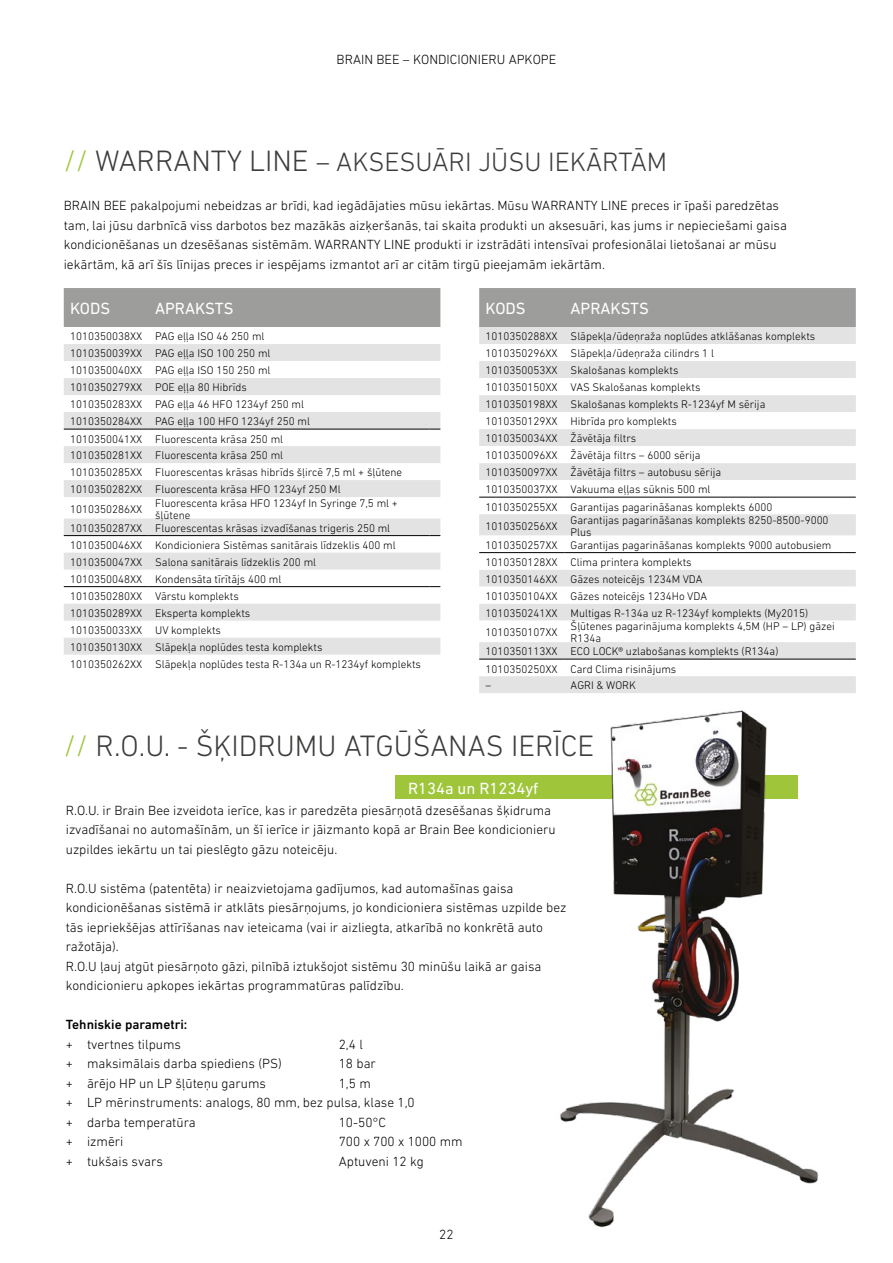
<style>
.page{position:relative;width:893px;height:1263px;background:#fff}
.page>*{position:absolute;margin:0;border:0;box-sizing:border-box;transform-origin:0 0}
.t1{font:300 30px "DIN Next LT Pro";color:#3c3c3b}
.t2{font:300 27px "DIN Next LT Pro";color:#3c3c3b}
.t3{font:16.5px "DIN Next LT Pro";color:#fff}
.t4{font:300 13.5px/19.5px "DIN Next LT Pro";color:#000}
.t5{font:500 13.5px "DIN Next LT Pro";color:#000}
.t6{font:300 11.25px/17px "DIN Next LT Pro";color:#000}
.s1{font-size:30px;color:#9fc63b}
.s2{font-size:30px}
.s3{color:#9fc63b}
</style>
<div class="page">
<hr style="left:892px;top:142px;width:1px;height:322px;background:#dadada">
<hr style="left:892px;top:483px;width:1px;height:234px;background:#dadada">
<div style="left:64px;top:288px;width:376px;height:39px;background:#9d9d9c"></div>
<svg style="left:64px;top:344px;width:376px;height:311px"></svg>
<hr style="left:64px;top:429px;width:85px;height:1px;background:#000">
<hr style="left:149px;top:429px;width:280px;height:1px;background:#000">
<hr style="left:64px;top:535px;width:85px;height:1px;background:#000">
<hr style="left:149px;top:535px;width:280px;height:1px;background:#000">
<hr style="left:64px;top:586px;width:85px;height:1px;background:#000">
<hr style="left:149px;top:586px;width:280px;height:1px;background:#000">
<div style="left:395px;top:776px;width:402px;height:23px;background:#9fc63b"></div>
<img style="left:405px;top:678px;width:488px;height:550px">
<div style="left:479px;top:288px;width:377px;height:39px;background:#9d9d9c"></div>
<div style="left:479px;top:327px;width:377px;height:366px;background:#e3e3e3"></div>
<svg style="left:479px;top:344px;width:377px;height:332px"></svg>
<hr style="left:479px;top:497px;width:85px;height:1px;background:#000">
<hr style="left:564px;top:497px;width:281px;height:1px;background:#000">
<hr style="left:479px;top:552px;width:85px;height:1px;background:#000">
<hr style="left:564px;top:552px;width:281px;height:1px;background:#000">
<hr style="left:479px;top:659px;width:85px;height:1px;background:#000">
<hr style="left:564px;top:659px;width:281px;height:1px;background:#000">
<p class="t4" style="left:337px;top:49px;width:221px">BRAIN BEE – KONDICIONIERU APKOPE</p>
<h2 class="t2" style="left:64px;top:146px;width:605px"><span class="s1">//</span> <span class="s2">WARRANTY LINE</span> – AKSESUĀRI JŪSU IEKĀRTĀM</h2>
<p class="t4" style="left:64px;top:196px;width:725px">BRAIN BEE pakalpojumi nebeidzas ar brīdi, kad iegādājaties mūsu iekārtas. Mūsu WARRANTY LINE preces ir īpaši paredzētas tam, lai jūsu darbnīcā viss darbotos bez mazākās aizķeršanās, tai skaita produkti un aksesuāri, kas jums ir nepieciešami gaisa kondicionēšanas un dzesēšanas sistēmām. WARRANTY LINE produkti ir izstrādāti intensīvai profesionālai lietošanai ar mūsu iekārtām, kā arī šīs līnijas preces ir iespējams izmantot arī ar citām tirgū pieejamām iekārtām.</p>
<h3 class="t3" style="left:70px;top:299px;width:42px">KODS</h3>
<h3 class="t3" style="left:155px;top:299px;width:80px">APRAKSTS</h3>
<p class="t6" style="left:70px;top:328px;width:334px">1010350038XX PAG eļļa ISO 46 250 ml<br>1010350039XX PAG eļļa ISO 100 250 ml<br>1010350040XX PAG eļļa ISO 150 250 ml<br>1010350279XX POE eļļa 80 Hibrīds<br>1010350283XX PAG eļļa 46 HFO 1234yf 250 ml<br>1010350284XX PAG eļļa 100 HFO 1234yf 250 ml<br>1010350041XX Fluorescenta krāsa 250 ml<br>1010350281XX Fluorescenta krāsa 250 ml<br>1010350285XX Fluorescentas krāsas hibrīds šļircē 7,5 ml + šļūtene 1010350282XX Fluorescenta krāsa HFO 1234yf 250 Ml</p>
<p class="t6" style="left:70px;top:500px;width:74px">1010350286XX</p>
<p class="t6" style="left:155px;top:494px;width:244px">Fluorescenta krāsa HFO 1234yf In Syringe 7,5 ml +</p>
<p class="t6" style="left:155px;top:506px;width:37px">šļūtene</p>
<p class="t6" style="left:70px;top:519px;width:322px">1010350287XX Fluorescentas krāsas izvadīšanas trigeris 250 ml</p>
<p class="t6" style="left:70px;top:537px;width:352px">1010350046XX Kondicioniera Sistēmas sanitārais līdzeklis 400 ml 1010350047XX Salona sanitārais līdzeklis 200 ml<br>1010350048XX Kondensāta tīrītājs 400 ml<br>1010350280XX Vārstu komplekts<br>1010350289XX Eksperta komplekts<br>1010350033XX UV komplekts<br>1010350130XX Slāpekļa noplūdes testa komplekts<br>1010350262XX Slāpekļa noplūdes testa R-134a un R-1234yf komplekts</p>
<h3 class="t3" style="left:486px;top:299px;width:42px">KODS</h3>
<h3 class="t3" style="left:571px;top:299px;width:80px">APRAKSTS</h3>
<p class="t6" style="left:486px;top:328px;width:331px">1010350288XX Slāpekļa/ūdeņraža noplūdes atklāšanas komplekts 1010350296XX Slāpekļa/ūdeņraža cilindrs 1 l<br>1010350053XX Skalošanas komplekts<br>1010350150XX VAS Skalošanas komplekts<br>1010350198XX Skalošanas komplekts R-1234yf M sērija 1010350129XX Hibrīda pro komplekts<br>1010350034XX Žāvētāja filtrs<br>1010350096XX Žāvētāja filtrs – 6000 sērija<br>1010350097XX Žāvētāja filtrs – autobusu sērija<br>1010350037XX Vakuuma eļļas sūknis 500 ml<br>1010350255XX Garantijas pagarināšanas komplekts 6000</p>
<p class="t6" style="left:486px;top:517px;width:74px">1010350256XX</p>
<p class="t6" style="left:571px;top:511px;width:259px">Garantijas pagarināšanas komplekts 8250-8500-9000</p>
<p class="t6" style="left:571px;top:523px;width:22px">Plus</p>
<p class="t6" style="left:486px;top:536px;width:347px">1010350257XX Garantijas pagarināšanas komplekts 9000 autobusiem</p>
<p class="t6" style="left:486px;top:554px;width:324px">1010350128XX Clima printera komplekts<br>1010350146XX Gāzes noteicējs 1234M VDA<br>1010350104XX Gāzes noteicējs 1234Ho VDA<br>1010350241XX Multigas R-134a uz R-1234yf komplekts (My2015)</p>
<p class="t6" style="left:486px;top:624px;width:74px">1010350107XX</p>
<p class="t6" style="left:571px;top:618px;width:266px">Šļūtenes pagarinājuma komplekts 4,5M (HP – LP) gāzei</p>
<p class="t6" style="left:571px;top:630px;width:32px">R134a</p>
<p class="t6" style="left:486px;top:643px;width:294px">1010350113XX ECO LOCK® uzlabošanas komplekts (R134a)</p>
<p class="t6" style="left:486px;top:660px;width:192px">1010350250XX Card Clima risinājums –</p>
<p class="t6" style="left:571px;top:677px;width:67px">AGRI &amp; WORK</p>
<h1 class="t1" style="left:64px;top:729px;width:532px"><span class="s3">//</span> R.O.U. - ŠĶIDRUMU ATGŪŠANAS IERĪCE</h1>
<h3 class="t3" style="left:408px;top:778px;width:132px">R134a un R1234yf</h3>
<p class="t4" style="left:66px;top:800px;width:491px">R.O.U. ir Brain Bee izveidota ierīce, kas ir paredzēta piesārņotā dzesēšanas šķidruma izvadīšanai no automašīnām, un šī ierīce ir jāizmanto kopā ar Brain Bee kondicionieru uzpildes iekārtu un tai pieslēgto gāzu noteicēju.</p>
<p class="t4" style="left:66px;top:878px;width:502px">R.O.U sistēma (patentēta) ir neaizvietojama gadījumos, kad automašīnas gaisa kondicionēšanas sistēmā ir atklāts piesārņojums, jo kondicioniera sistēmas uzpilde bez tās iepriekšējas attīrīšanas nav ieteicama (vai ir aizliegta, atkarībā no konkrētā auto ražotāja).<br>R.O.U ļauj atgūt piesārņoto gāzi, pilnībā iztukšojot sistēmu 30 minūšu laikā ar gaisa kondicionieru apkopes iekārtas programmatūras palīdzību.</p>
<p class="t5" style="left:66px;top:1017px;width:123px">Tehniskie parametri:</p>
<p class="t4" style="left:66px;top:1034px;width:117px">+ tvertnes tilpums</p>
<p class="t4" style="left:339px;top:1034px;width:26px">2,4 l</p>
<p class="t4" style="left:66px;top:1053px;width:218px">+ maksimālais darba spiediens (PS)</p>
<p class="t4" style="left:339px;top:1053px;width:39px">18 bar</p>
<p class="t4" style="left:66px;top:1073px;width:202px">+ ārējo HP un LP šļūteņu garums</p>
<p class="t4" style="left:66px;top:1073px;width:350px;text-indent:273px">1,5 m<br>+ LP mērinstruments: analogs, 80 mm, bez pulsa, klase 1,0 + darba temperatūra</p>
<p class="t4" style="left:339px;top:1112px;width:49px">10-50°C</p>
<p class="t4" style="left:66px;top:1131px;width:59px">+ izmēri</p>
<p class="t4" style="left:339px;top:1131px;width:125px">700 x 700 x 1000 mm</p>
<p class="t4" style="left:66px;top:1151px;width:99px">+ tukšais svars</p>
<p class="t4" style="left:339px;top:1151px;width:86px">Aptuveni 12 kg</p>
<p class="t4" style="left:439px;top:1224px;width:16px">22</p>
</div>
